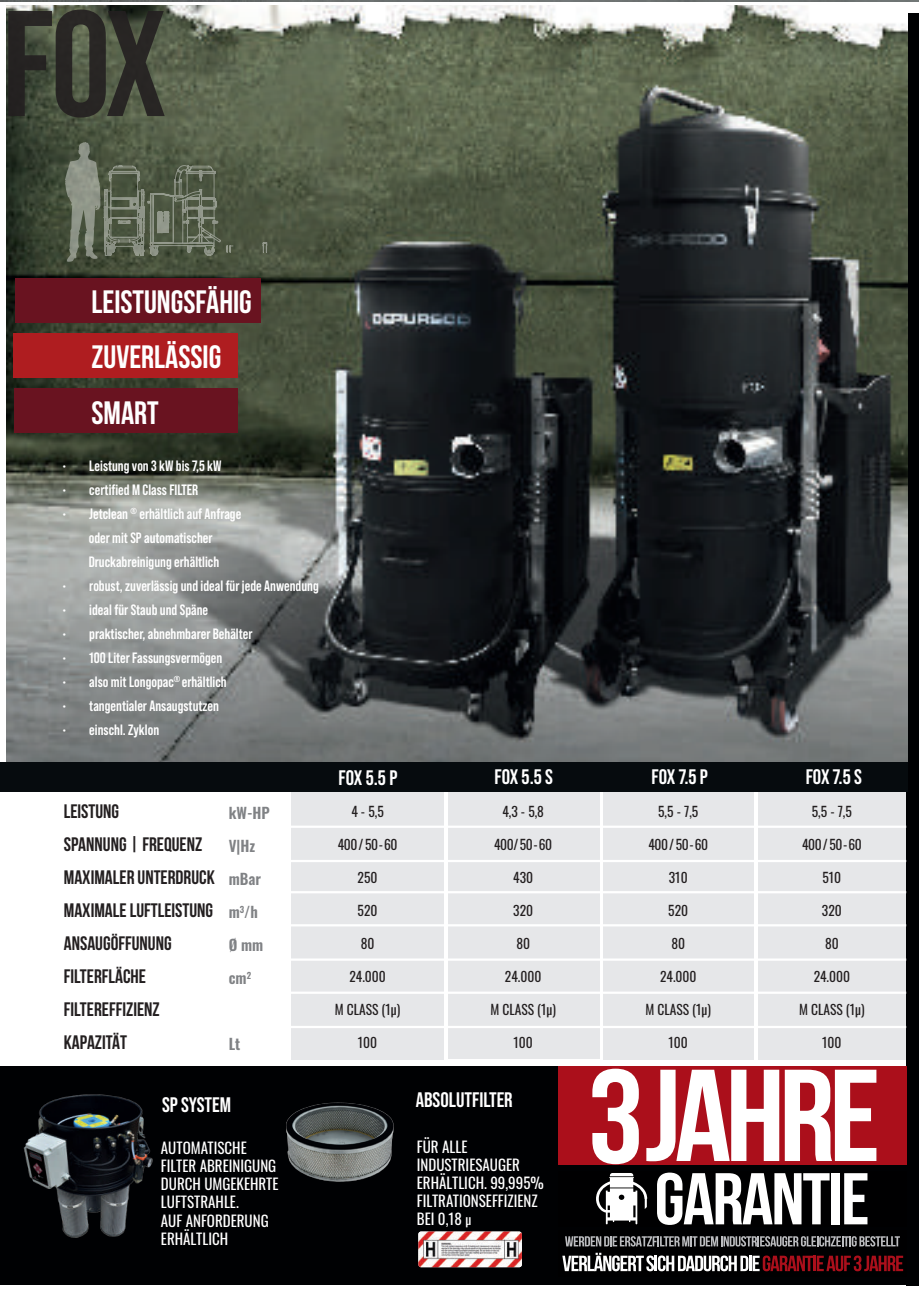
<style>
.page{position:relative;width:919px;height:1289px;background:#fff}
.page>*{position:absolute;margin:0;border:0;box-sizing:border-box;transform-origin:0 0}
.t1{font:700 150px "Bebas Neue Pro";color:#231f20}
.t2{font:700 32.25px/55.3px "Bebas Neue";color:#fff}
.t3{font:700 21px "Bebas Neue Pro";color:#fff}
.t4{font:700 19.5px/33px "Bebas Neue";color:#231f20}
.t5{font:700 15px/24px "Bebas Neue Pro";color:#fff;text-align:center}
.t6{font:15px/18px "Oswald";color:#fff}
.t7{font:600 15px "Oswald";color:#808285}
.t8{font:13.5px "Oswald";color:#231f20}
.s1{font-size:13.5px}
</style>
<div class="page">
<div style="left:603px;top:763px;width:150px;height:296px;background:#e6e7e9"></div>
<div style="left:758px;top:763px;width:149px;height:296px;background:#e6e7e9"></div>
<div style="left:292px;top:763px;width:152px;height:296px;background:#e6e7e9"></div>
<div style="left:448px;top:762px;width:151px;height:297px;background:#e6e7e9"></div>
<div style="left:906px;top:13px;width:12px;height:1272px;background:#000103"></div>
<img style="left:6px;top:6px;width:901px;height:755px">
<img style="left:0;top:0;width:918px;height:2px">
<div style="left:0;top:1066px;width:906px;height:219px;background:#000103"></div>
<hr style="left:0;top:859px;width:906px;height:3px;background:#fff">
<hr style="left:0;top:958px;width:906px;height:2px;background:#fff">
<hr style="left:0;top:1025px;width:906px;height:3px;background:#fff">
<hr style="left:0;top:825px;width:906px;height:2px;background:#fff">
<hr style="left:0;top:924px;width:906px;height:2px;background:#fff">
<hr style="left:0;top:991px;width:906px;height:2px;background:#fff">
<hr style="left:0;top:891px;width:906px;height:2px;background:#fff">
<img style="left:23px;top:1094px;width:130px;height:144px">
<div style="left:15px;top:278px;width:245px;height:44px;background:#691320"></div>
<div style="left:14px;top:388px;width:224px;height:44px;background:#691320"></div>
<div style="left:13px;top:334px;width:225px;height:44px;background:#af1d20"></div>
<img style="left:418px;top:1231px;width:104px;height:36px">
<svg style="left:596px;top:1173px;width:51px;height:51px"></svg>
<div style="left:558px;top:1066px;width:349px;height:99px;background:#ab0f1b"></div>
<svg style="left:592px;top:1068px;width:46px;height:96px"></svg>
<svg style="left:657px;top:1172px;width:172px;height:52px"></svg>
<div style="left:831px;top:1173px;width:8px;height:51px;background:#fff"></div>
<svg style="left:844px;top:1173px;width:23px;height:51px"></svg>
<svg style="left:565px;top:1236px;width:334px;height:10px"></svg>
<svg style="left:562px;top:1252px;width:341px;height:19px"></svg>
<svg style="left:646px;top:1069px;width:230px;height:92px"></svg>
<img style="left:286px;top:1102px;width:108px;height:80px">
<svg style="left:65px;top:142px;width:202px;height:120px"></svg>
<div style="left:0;top:762px;width:907px;height:29px;background:#060b0e"></div>
<h1 class="t1" style="left:2px;top:-22px;width:165px">FOX</h1>
<h2 class="t2" style="left:91px;top:273px;width:162px">LEISTUNGSFÄHIG<br>ZUVERLÄSSIG<br>SMART</h2>
<p class="t5" style="left:62px;top:453px;width:161px">• Leistung von 3 kW bis 7,5 kW</p>
<p class="t5" style="left:62px;top:477px;width:137px">• certified M Class FILTER</p>
<p class="t5" style="left:62px;top:501px;width:180px">• Jetclean <sup>®</sup> erhältlich auf Anfrage oder mit SP automatischer<br>Druckabreinigung erhältlich</p>
<p class="t5" style="left:62px;top:573px;width:258px">• robust, zuverlässig und ideal für jede Anwendung</p>
<p class="t5" style="left:62px;top:597px;width:147px">• ideal für Staub und Späne</p>
<p class="t5" style="left:62px;top:621px;width:192px">• praktischer, abnehmbarer Behälter</p>
<p class="t5" style="left:62px;top:645px;width:161px">• 100 Liter Fassungsvermögen</p>
<p class="t5" style="left:62px;top:669px;width:166px">• also mit Longopac<sup>®</sup> erhältlich</p>
<p class="t5" style="left:62px;top:693px;width:158px">• tangentialer Ansaugstutzen</p>
<p class="t5" style="left:62px;top:717px;width:98px">• einschl. Zyklon</p>
<h3 class="t4" style="left:64px;top:794px;width:152px">LEISTUNG<br>SPANNUNG | FREQUENZ<br>MAXIMALER UNTERDRUCK<br>MAXIMALE LUFTLEISTUNG<br>ANSAUGÖFFUNUNG<br>FILTERFLÄCHE<br>FILTEREFFIZIENZ<br>KAPAZITÄT</h3>
<p class="t7" style="left:229px;top:799px;width:43px">kW-HP</p>
<p class="t7" style="left:229px;top:832px;width:28px">V|Hz</p>
<p class="t7" style="left:229px;top:865px;width:34px">mBar</p>
<p class="t7" style="left:229px;top:898px;width:31px">m<sup>3</sup>/h</p>
<p class="t7" style="left:229px;top:931px;width:36px">Ø mm</p>
<p class="t7" style="left:229px;top:964px;width:24px">cm<sup>2</sup></p>
<p class="t7" style="left:229px;top:1030px;width:13px">Lt</p>
<h3 class="t3" style="left:162px;top:1092px;width:70px">SP SYSTEM</h3>
<p class="t6" style="left:161px;top:1137px;width:119px">AUTOMATISCHE<br>FILTER ABREINIGUNG<br>DURCH UMGEKEHRTE<br>LUFTSTRAHLE.<br>AUF ANFORDERUNG<br>ERHÄLTLICH</p>
<h3 class="t3" style="left:338px;top:765px;width:60px">FOX 5.5 P</h3>
<h3 class="t3" style="left:494px;top:764px;width:60px">FOX 5.5 S</h3>
<h3 class="t3" style="left:651px;top:765px;width:58px">FOX 7.5 P</h3>
<h3 class="t3" style="left:805px;top:764px;width:58px">FOX 7.5 S</h3>
<p class="t8" style="left:351px;top:799px;width:34px">4 - 5,5</p>
<p class="t8" style="left:338px;top:832px;width:61px">400 / 50-60</p>
<p class="t8" style="left:357px;top:865px;width:21px">250</p>
<p class="t8" style="left:357px;top:898px;width:21px">520</p>
<p class="t8" style="left:361px;top:931px;width:15px">80</p>
<p class="t8" style="left:349px;top:964px;width:38px">24.000</p>
<p class="t8" style="left:335px;top:997px;width:67px">M CLASS (1µ)</p>
<p class="t8" style="left:358px;top:1030px;width:21px">100</p>
<p class="t8" style="left:502px;top:799px;width:43px">4,3 - 5,8</p>
<p class="t8" style="left:494px;top:832px;width:60px">400/ 50-60</p>
<p class="t8" style="left:513px;top:865px;width:21px">430</p>
<p class="t8" style="left:513px;top:898px;width:21px">320</p>
<p class="t8" style="left:516px;top:931px;width:15px">80</p>
<p class="t8" style="left:505px;top:964px;width:38px">24.000</p>
<p class="t8" style="left:490px;top:997px;width:67px">M CLASS (1µ)</p>
<p class="t8" style="left:513px;top:1030px;width:21px">100</p>
<h3 class="t3" style="left:416px;top:1088px;width:98px">ABSOLUTFILTER</h3>
<p class="t6" style="left:417px;top:1136px;width:129px">FÜR ALLE<br>INDUSTRIESAUGER<br>ERHÄLTLICH. 99,995%<br>FILTRATIONSEFFIZIENZ<br>BEI 0,18 <span class="s1">µ</span></p>
<p class="t8" style="left:658px;top:799px;width:42px">5,5 - 7,5</p>
<p class="t8" style="left:648px;top:832px;width:61px">400 / 50-60</p>
<p class="t8" style="left:668px;top:865px;width:20px">310</p>
<p class="t8" style="left:668px;top:898px;width:21px">520</p>
<p class="t8" style="left:671px;top:931px;width:15px">80</p>
<p class="t8" style="left:660px;top:964px;width:38px">24.000</p>
<p class="t8" style="left:645px;top:997px;width:67px">M CLASS (1µ)</p>
<p class="t8" style="left:668px;top:1030px;width:21px">100</p>
<p class="t8" style="left:811px;top:799px;width:42px">5,5 - 7,5</p>
<p class="t8" style="left:802px;top:832px;width:61px">400 / 50-60</p>
<p class="t8" style="left:822px;top:865px;width:20px">510</p>
<p class="t8" style="left:821px;top:898px;width:21px">320</p>
<p class="t8" style="left:825px;top:931px;width:15px">80</p>
<p class="t8" style="left:813px;top:964px;width:38px">24.000</p>
<p class="t8" style="left:799px;top:997px;width:67px">M CLASS (1µ)</p>
<p class="t8" style="left:822px;top:1030px;width:21px">100</p>
</div>
